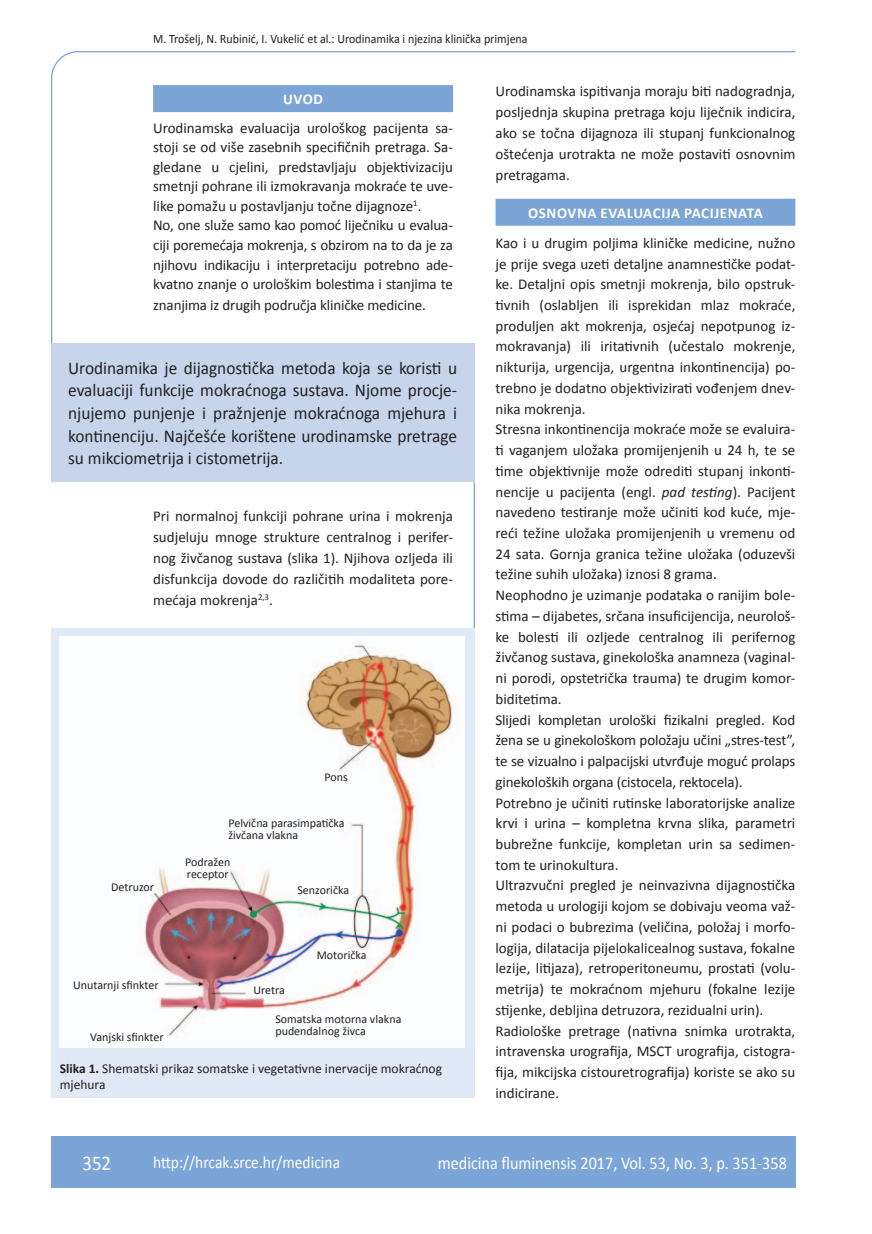
<style>
.page{position:relative;width:872px;height:1234px;background:#fff}
.page>*{position:absolute;margin:0;border:0;box-sizing:border-box;transform-origin:0 0}
.t1{font:21px "Calibri";color:#fff;scale:.9 1}
.t2{font:18px/22.5px "Calibri";color:#231f20;text-align:justify;scale:.96 1}
.t3{font:18px "Calibri";color:#fff;scale:.9 1}
.t4{font:17.25px "Calibri";color:#fff;scale:.9 1}
.t5{font:15px/20.7px "Calibri";color:#231f20}
.t6{font:700 15px "Calibri";letter-spacing:.04em;color:#fff}
.t7{font:13.5px/16.5px "Calibri";color:#231f20}
.t8{font:12.75px "Calibri";color:#231f20;scale:.94 1}
.t9{font:12px/12px "Calibri";color:#231f20}
.s1{font-weight:700}
.s2{font-style:italic}
</style>
<div class="page">
<svg style="left:51px;top:51px;width:745px;height:293px"></svg>
<hr style="left:473px;top:482px;width:2px;height:146px;background:#7ca5d7">
<div style="left:51px;top:1135px;width:744px;height:51px;background:#7ca5d7"></div>
<div style="left:153px;top:85px;width:300px;height:27px;background:#7ca5d7"></div>
<div style="left:495px;top:199px;width:300px;height:27px;background:#7ca5d7"></div>
<div style="left:51px;top:343px;width:423px;height:138px;background:#c6d5ec"></div>
<div style="left:51px;top:628px;width:423px;height:469px;background:#e1e9f6"></div>
<img style="left:60px;top:636px;width:405px;height:411px">
<p class="t8" style="left:153px;top:30px;width:400px">M. Trošelj, N. Rubinić, I. Vukelić et al.: Urodinamika i njezina klinička primjena</p>
<p class="t6" style="left:283px;top:90px;width:41px">UVOD</p>
<p class="t5" style="left:153px;top:117px;width:301px;line-height:19.5px">Urodinamska evaluacija urološkog pacijenta sa&shy;stoji se od više zasebnih specifičnih pretraga. Sa&shy;gledane u cjelini, predstavljaju objektivizaciju smetnji pohrane ili izmokravanja mokraće te uve&shy;like pomažu u postavljanju točne dijagnoze<sup>1</sup>.<br>No, one služe samo kao pomoć liječniku u evalua&shy;ciji poremećaja mokrenja, s obzirom na to da je za njihovu indikaciju i interpretaciju potrebno ade&shy;kvatno znanje o urološkim bolestima i stanjima te</p>
<p class="t5" style="left:153px;top:294px;width:274px">znanjima iz drugih područja kliničke medicine.</p>
<p class="t2" style="left:68px;top:356px;width:407px">Urodinamika je dijagnostička metoda koja se koristi u evaluaciji funkcije mokraćnoga sustava. Njome procje&shy;njujemo punjenje i pražnjenje mokraćnoga mjehura i kontinenciju. Najčešće korištene urodinamske pretrage su mikciometrija i cistometrija.</p>
<p class="t5" style="left:153px;top:504px;width:301px;text-align:justify">Pri normalnoj funkciji pohrane urina i mokrenja sudjeluju mnoge strukture centralnog i perifer&shy;nog živčanog sustava (slika 1). Njihova ozljeda ili disfunkcija dovode do različitih modaliteta pore&shy;mećaja mokrenja<sup>2,3</sup>.</p>
<p class="t9" style="left:324px;top:769px;width:25px">Pons</p>
<p class="t9" style="left:228px;top:816px;width:118px">Pelvična parasimpatička živčana vlakna</p>
<p class="t9" style="left:111px;top:879px;width:44px">Detruzor</p>
<p class="t9" style="left:185px;top:855px;width:47px">Podražen receptor</p>
<p class="t9" style="left:73px;top:978px;width:87px">Unutarnji sfinkter</p>
<p class="t9" style="left:90px;top:1029px;width:75px">Vanjski sfinkter</p>
<p class="t9" style="left:297px;top:883px;width:53px">Senzorička</p>
<p class="t9" style="left:253px;top:983px;width:33px">Uretra</p>
<p class="t9" style="left:317px;top:947px;width:51px">Motorička</p>
<p class="t9" style="left:275px;top:1012px;width:127px">Somatska motorna vlakna pudendalnog živca</p>
<p class="t7" style="left:60px;top:1058px;width:384px"><span class="s1">Slika 1.</span> Shematski prikaz somatske i vegetativne inervacije mokraćnog mjehura</p>
<p class="t5" style="left:495px;top:80px;width:301px;text-align:justify">Urodinamska ispitivanja moraju biti nadogradnja, posljednja skupina pretraga koju liječnik indicira, ako se točna dijagnoza ili stupanj funkcionalnog oštećenja urotrakta ne može postaviti osnovnim pretragama.</p>
<p class="t6" style="left:528px;top:203px;width:236px">OSNOVNA EVALUACIJA PACIJENATA</p>
<p class="t5" style="left:495px;top:232px;width:301px">Kao i u drugim poljima kliničke medicine, nužno je prije svega uzeti detaljne anamnestičke podat&shy;ke. Detaljni opis smetnji mokrenja, bilo opstruk&shy;tivnih (oslabljen ili isprekidan mlaz mokraće, produljen akt mokrenja, osjećaj nepotpunog iz&shy;mokravanja) ili iritativnih (učestalo mokrenje, nikturija, urgencija, urgentna inkontinencija) po&shy;trebno je dodatno objektivizirati vođenjem dnev&shy;nika mokrenja.<br>Stresna inkontinencija mokraće može se evaluira&shy;ti vaganjem uložaka promijenjenih u 24 h, te se time objektivnije može odrediti stupanj inkonti&shy;nencije u pacijenta (engl. <span class="s2">pad testing</span>). Pacijent navedeno testiranje može učiniti kod kuće, mje&shy;reći težine uložaka promijenjenih u vremenu od 24 sata. Gornja granica težine uložaka (oduzevši težine suhih uložaka) iznosi 8 grama.<br>Neophodno je uzimanje podataka o ranijim bole&shy;stima – dijabetes, srčana insuficijencija, neurološ&shy;ke bolesti ili ozljede centralnog ili perifernog živčanog sustava, ginekološka anamneza (vaginal&shy;ni porodi, opstetrička trauma) te drugim komor&shy;biditetima.<br>Slijedi kompletan urološki fizikalni pregled. Kod žena se u ginekološkom položaju učini „stres-test”, te se vizualno i palpacijski utvrđuje moguć prolaps ginekoloških organa (cistocela, rektocela).<br>Potrebno je učiniti rutinske laboratorijske analize krvi i urina – kompletna krvna slika, parametri bubrežne funkcije, kompletan urin sa sedimen&shy;tom te urinokultura.<br>Ultrazvučni pregled je neinvazivna dijagnostička metoda u urologiji kojom se dobivaju veoma važ&shy;ni podaci o bubrezima (veličina, položaj i morfo&shy;logija, dilatacija pijelokalicealnog sustava, fokalne lezije, litijaza), retroperitoneumu, prostati (volu&shy;metrija) te mokraćnom mjehuru (fokalne lezije stijenke, debljina detruzora, rezidualni urin).<br>Radiološke pretrage (nativna snimka urotrakta, intravenska urografija, MSCT urografija, cistogra&shy;fija, mikcijska cistouretrografija) koriste se ako su indicirane.</p>
<h1 class="t1" style="left:82px;top:1149px;width:33px">352</h1>
<p class="t4" style="left:153px;top:1150px;width:209px">http://hrcak.srce.hr/medicina</p>
<p class="t3" style="left:438px;top:1151px;width:389px">medicina fluminensis 2017, Vol. 53, No. 3, p. 351-358</p>
</div>
